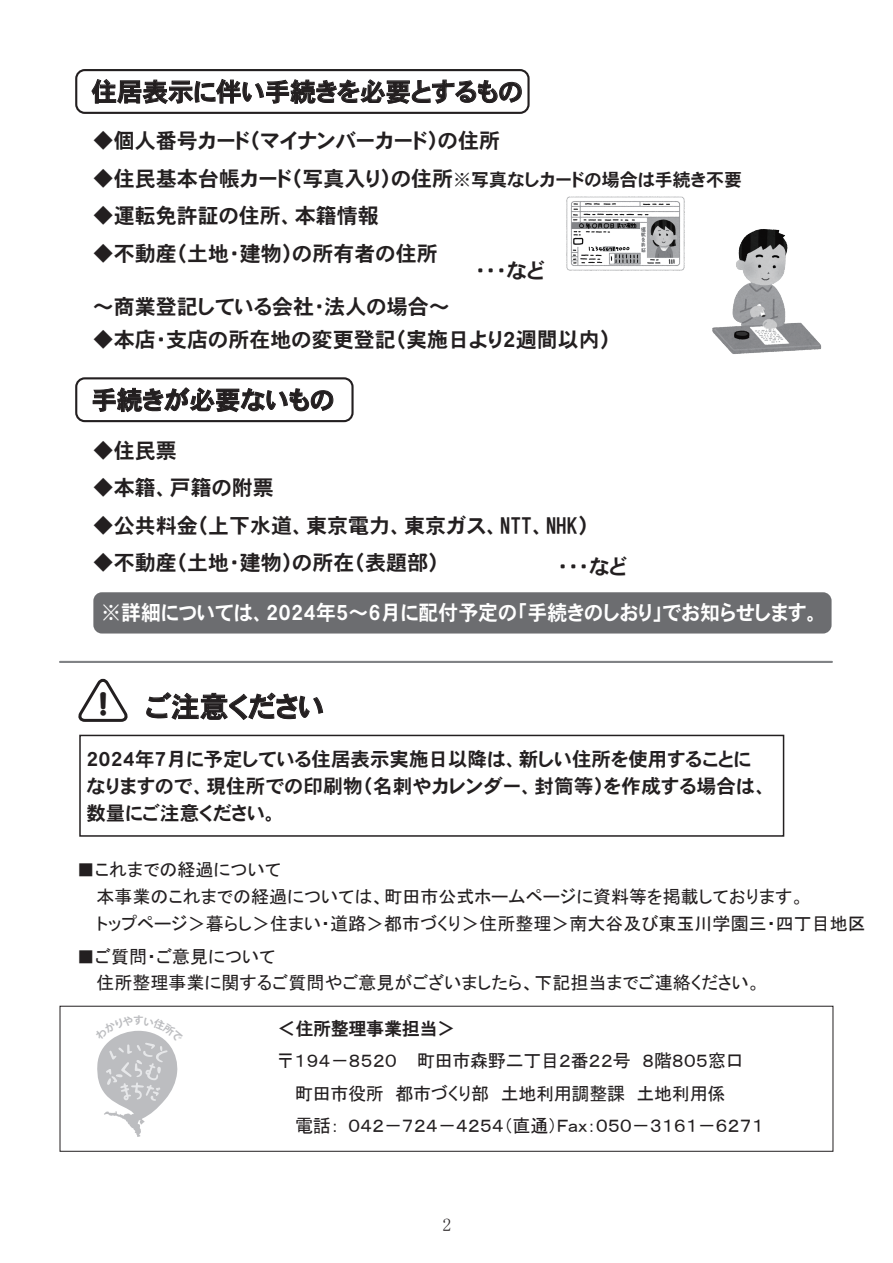
<style>
.page{position:relative;width:893px;height:1263px;background:#fff}
.page>*{position:absolute;margin:0;border:0;box-sizing:border-box;transform-origin:0 0}
.t1{font:30.6px "HGP Heisei Marugothictai W8";color:#231f20}
.t2{font:28.5px "HGP Heisei Kakugothictai W7";color:#231f20}
.t3{font:25.5px "HGP Heisei Kakugothictai W7";color:#231f20}
.t4{font:21px "HGP Heisei Kakugothictai W7";color:#231f20}
.t5{font:21px "HGP Heisei Kakugothictai W7";color:#fff;scale:.95 1}
.t6{font:19.5px/27px "HGP Heisei Kakugothictai W7";color:#231f20}
.t7{font:18px/32.8px "MS P Gothic";color:#231f20}
.t8{font:18px "HGP Gothic E";letter-spacing:-.015em;color:#231f20}
.t9{font:18px "MS P Mincho";color:#231f20}
.s1{font-size:18px}
</style>
<div class="page">
<img style="left:712px;top:229px;width:110px;height:125px">
<img style="left:566px;top:196px;width:119px;height:75px">
<svg style="left:78px;top:678px;width:50px;height:44px"></svg>
<div style="left:93px;top:592px;width:738px;height:41px;background:#6c6d70;border-radius:9px"></div>
<svg style="left:92px;top:79px;width:430px;height:25px"></svg>
<svg style="left:93px;top:387px;width:240px;height:25px"></svg>
<svg style="left:146px;top:692px;width:177px;height:28px"></svg>
<div style="left:75px;top:69px;width:455px;height:45px;border:2px solid #231f20;border-radius:9px"></div>
<div style="left:75px;top:377px;width:279px;height:45px;border:2px solid #231f20;border-radius:9px"></div>
<div style="left:79px;top:735px;width:705px;height:102px;border:2px solid #231f20"></div>
<hr style="left:60px;top:661px;width:772px;height:2px;background:#808285">
<div style="left:60px;top:1006px;width:773px;height:146px;border:1px solid #231f20"></div>
<svg style="left:97px;top:1030px;width:81px;height:107px"></svg>
<h3 class="t3" style="left:91px;top:79px;width:433px">住居表示に伴い手続きを必要とするもの</h3>
<p class="t4" style="left:93px;top:130px;width:409px">◆個人番号カード（マイナンバーカード）の住所</p>
<p class="t4" style="left:93px;top:168px;width:651px">◆住民基本台帳カード（写真入り）の住所<span class="s1">※写真なしカードの場合は手続き不要</span></p>
<p class="t4" style="left:93px;top:205px;width:288px">◆運転免許証の住所、本籍情報</p>
<p class="t4" style="left:93px;top:243px;width:346px">◆不動産（土地・建物）の所有者の住所</p>
<p class="t4" style="left:475px;top:260px;width:71px">・・・など</p>
<p class="t4" style="left:93px;top:296px;width:359px">～商業登記している会社・法人の場合～</p>
<p class="t4" style="left:93px;top:329px;width:519px">◆本店・支店の所在地の変更登記（実施日より２週間以内）</p>
<h3 class="t3" style="left:91px;top:387px;width:245px">手続きが必要ないもの</h3>
<p class="t4" style="left:93px;top:440px;width:85px">◆住民票</p>
<p class="t4" style="left:93px;top:477px;width:183px">◆本籍、戸籍の附票</p>
<p class="t4" style="left:93px;top:515px;width:497px">◆公共料金（上下水道、東京電力、東京ガス、NTT、NHK）</p>
<p class="t4" style="left:93px;top:552px;width:347px">◆不動産（土地・建物）の所在（表題部）</p>
<p class="t4" style="left:558px;top:556px;width:71px">・・・など</p>
<p class="t5" style="left:101px;top:602px;width:758px">※詳細については、２０２４年５～６月に配付予定の「手続きのしおり」でお知らせします。</p>
<h1 class="t1" style="left:98px;top:688px;width:11px">！</h1>
<h2 class="t2" style="left:145px;top:692px;width:180px">ご注意ください</h2>
<p class="t6" style="left:86px;top:745px;width:683px">２０２４年７月に予定している住居表示実施日以降は、新しい住所を使用することになりますので、現住所での印刷物（名刺やカレンダー、封筒等）を作成する場合は、数量にご注意ください。</p>
<p class="t7" style="left:77px;top:853px;width:205px">■これまでの経過について</p>
<p class="t7" style="left:96px;top:907px;width:771px">トップページ＞暮らし＞住まい・道路＞都市づくり＞住所整理＞南大谷及び東玉川学園三・四丁目地区</p>
<p class="t7" style="left:96px;top:880px;width:709px">本事業のこれまでの経過については、町田市公式ホームページに資料等を掲載しております。</p>
<p class="t7" style="left:77px;top:940px;width:200px">■ご質問・ご意見について</p>
<p class="t7" style="left:96px;top:966px;width:666px">住所整理事業に関するご質問やご意見がございましたら、下記担当までご連絡ください。</p>
<p class="t8" style="left:278px;top:1019px;width:179px">＜住所整理事業担当＞</p>
<p class="t7" style="left:276px;top:1044px;width:469px">〒１９４－８５２０ 町田市森野二丁目２番２２号　８階８０５窓口</p>
<p class="t7" style="left:348px;top:1076px;width:417px;text-indent:-53px">町田市役所　都市づくり部　土地利用調整課　土地利用係<br>０４２－７２４－４２５４（直通）Ｆａｘ：０５０－３１６１－６２７１</p>
<p class="t7" style="left:295px;top:1109px;width:46px">電話：</p>
<p class="t9" style="left:443px;top:1215px;width:10px">2</p>
</div>
